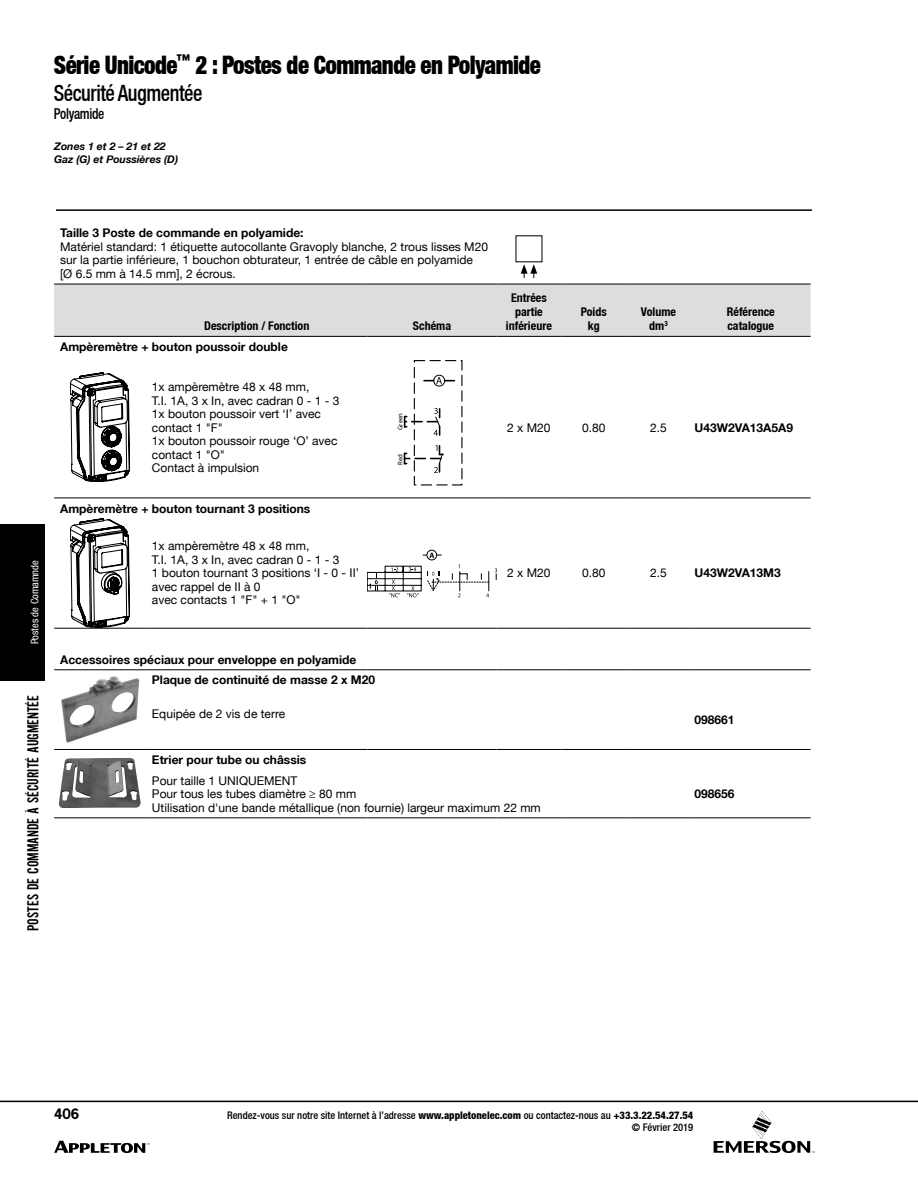
<style>
.page{position:relative;width:918px;height:1188px;background:#fff}
.page>*{position:absolute;margin:0;border:0;box-sizing:border-box;transform-origin:0 0}
.t1{font:900 condensed 25.5px "Helvetica Neue LT";letter-spacing:-.025em;color:#000;scale:.9 1}
.t2{font:500 condensed 22.5px "Helvetica Neue LT";letter-spacing:-.025em;color:#000;scale:.9 1}
.t3{font:16.5px "Alternate Gothic EF No Two";color:#000}
.t4{font:500 condensed 15px "Helvetica Neue LT";letter-spacing:-.025em;color:#000;scale:.89 1}
.t5{font:700 13.5px "News Gothic Std";color:#000}
.t6{font:12px/13.5px "Helvetica Neue LT";color:#000}
.t7{font:700 12px/20.7px "Helvetica Neue LT";color:#000}
.t8{font:700 condensed 12px/14.4px "Helvetica Neue LT";color:#000;text-align:center}
.t9{font:500 condensed 10.5px/12.6px "Helvetica Neue LT";color:#000;text-align:right}
.t10{font:italic 700 10.5px/13.5px "Helvetica Neue LT";color:#000}
.t11{font:condensed 10.5px "Helvetica Neue LT";color:#fff}
.t12{font:6.75px "Myriad";color:#000}
.s1{font-weight:800}
</style>
<div class="page">
<div style="left:0;top:524px;width:45px;height:157px;background:#000"></div>
<hr style="left:0;top:1101px;width:918px;height:1px;background:#000">
<hr style="left:56px;top:209px;width:756px;height:2px;background:#000">
<svg style="left:54px;top:1141px;width:96px;height:12px"></svg>
<svg style="left:714px;top:1111px;width:101px;height:42px"></svg>
<div style="left:54px;top:285px;width:757px;height:51px;background:#ddd"></div>
<hr style="left:54px;top:817px;width:92px;height:1px;background:#000">
<hr style="left:561px;top:284px;width:65px;height:1px;background:#000">
<hr style="left:626px;top:284px;width:65px;height:1px;background:#000">
<hr style="left:691px;top:284px;width:120px;height:1px;background:#000">
<hr style="left:54px;top:498px;width:92px;height:1px;background:#000">
<hr style="left:146px;top:498px;width:222px;height:1px;background:#000">
<hr style="left:368px;top:498px;width:129px;height:1px;background:#000">
<hr style="left:497px;top:498px;width:64px;height:1px;background:#000">
<hr style="left:561px;top:498px;width:65px;height:1px;background:#000">
<hr style="left:626px;top:498px;width:65px;height:1px;background:#000">
<hr style="left:691px;top:498px;width:120px;height:1px;background:#000">
<hr style="left:54px;top:628px;width:92px;height:1px;background:#000">
<hr style="left:146px;top:628px;width:222px;height:1px;background:#000">
<hr style="left:368px;top:628px;width:129px;height:1px;background:#000">
<hr style="left:497px;top:628px;width:64px;height:1px;background:#000">
<hr style="left:561px;top:628px;width:65px;height:1px;background:#000">
<hr style="left:626px;top:628px;width:65px;height:1px;background:#000">
<hr style="left:691px;top:628px;width:120px;height:1px;background:#000">
<hr style="left:626px;top:817px;width:65px;height:1px;background:#000">
<hr style="left:691px;top:817px;width:120px;height:1px;background:#000">
<hr style="left:691px;top:336px;width:120px;height:1px;background:#000">
<hr style="left:54px;top:284px;width:92px;height:1px;background:#000">
<hr style="left:146px;top:284px;width:222px;height:1px;background:#000">
<hr style="left:368px;top:284px;width:129px;height:1px;background:#000">
<hr style="left:497px;top:284px;width:64px;height:1px;background:#000">
<hr style="left:54px;top:336px;width:92px;height:1px;background:#000">
<hr style="left:146px;top:336px;width:222px;height:1px;background:#000">
<hr style="left:368px;top:336px;width:129px;height:1px;background:#000">
<hr style="left:497px;top:336px;width:64px;height:1px;background:#000">
<hr style="left:561px;top:336px;width:65px;height:1px;background:#000">
<hr style="left:626px;top:336px;width:65px;height:1px;background:#000">
<hr style="left:54px;top:669px;width:92px;height:1px;background:#000">
<hr style="left:146px;top:669px;width:222px;height:1px;background:#000">
<hr style="left:368px;top:669px;width:129px;height:1px;background:#000">
<hr style="left:497px;top:669px;width:64px;height:1px;background:#000">
<hr style="left:561px;top:669px;width:65px;height:1px;background:#000">
<hr style="left:626px;top:669px;width:65px;height:1px;background:#000">
<hr style="left:691px;top:669px;width:120px;height:1px;background:#000">
<hr style="left:146px;top:817px;width:222px;height:1px;background:#000">
<hr style="left:368px;top:817px;width:129px;height:1px;background:#000">
<hr style="left:497px;top:817px;width:64px;height:1px;background:#000">
<hr style="left:561px;top:817px;width:65px;height:1px;background:#000">
<hr style="left:54px;top:749px;width:92px;height:1px;background:#000">
<hr style="left:146px;top:749px;width:222px;height:1px;background:#000">
<hr style="left:368px;top:749px;width:129px;height:1px;background:#000">
<hr style="left:497px;top:749px;width:64px;height:1px;background:#000">
<hr style="left:561px;top:749px;width:65px;height:1px;background:#000">
<hr style="left:626px;top:749px;width:65px;height:1px;background:#000">
<hr style="left:691px;top:749px;width:120px;height:1px;background:#000">
<svg style="left:521px;top:264px;width:16px;height:14px"></svg>
<svg style="left:70px;top:373px;width:60px;height:109px"></svg>
<div style="left:434px;top:375px;width:11px;height:11px;border:1px solid #000;border-radius:50%"></div>
<svg style="left:424px;top:377px;width:30px;height:7px"></svg>
<svg style="left:404px;top:445px;width:39px;height:28px"></svg>
<svg style="left:404px;top:408px;width:37px;height:28px"></svg>
<svg style="left:70px;top:518px;width:60px;height:110px"></svg>
<svg style="left:495px;top:568px;width:2px;height:12px"></svg>
<svg style="left:367px;top:564px;width:122px;height:33px"></svg>
<div style="left:427px;top:550px;width:10px;height:10px;border:1px solid #000;border-radius:50%"></div>
<svg style="left:423px;top:553px;width:18px;height:5px"></svg>
<img style="left:61px;top:676px;width:79px;height:67px">
<img style="left:59px;top:758px;width:82px;height:50px">
<h1 class="t1" style="left:54px;top:49px;width:542px">Série Unicode<sup>™</sup> 2 : Postes de Commande en Polyamide</h1>
<h2 class="t2" style="left:54px;top:79px;width:166px">Sécurité Augmentée</h2>
<p class="t4" style="left:54px;top:104px;width:58px">Polyamide</p>
<p class="t10" style="left:54px;top:139px;width:125px">Zones 1 et 2 – 21 et 22<br>Gaz (G) et Poussières (D)</p>
<p class="t11" style="left:29px;top:644px;width:86px;rotate:-90deg">Postes de Comamnde</p>
<h3 class="t3" style="left:24px;top:931px;width:237px;rotate:-90deg">POSTES DE COMMANDE À SÉCURITÉ AUGMENTÉE</h3>
<p class="t7" style="left:60px;top:222px;width:245px">Taille 3 Poste de commande en polyamide:</p>
<p class="t6" style="left:60px;top:240px;width:429px">Matériel standard: 1 étiquette autocollante Gravoply blanche, 2 trous lisses M20 sur la partie inférieure, 1 bouchon obturateur, 1 entrée de câble en polyamide [Ø 6.5 mm à 14.5 mm], 2 écrous.</p>
<p class="t8" style="left:204px;top:319px;width:107px">Description / Fonction</p>
<p class="t8" style="left:413px;top:319px;width:40px">Schéma</p>
<p class="t8" style="left:506px;top:290px;width:47px">Entrées partie inférieure</p>
<p class="t8" style="left:581px;top:304px;width:27px">Poids kg</p>
<p class="t8" style="left:641px;top:304px;width:37px">Volume dm<sup>3</sup></p>
<p class="t8" style="left:727px;top:304px;width:49px;text-align:left">Référence catalogue</p>
<p class="t7" style="left:60px;top:336px;width:229px">Ampèremètre + bouton poussoir double</p>
<p class="t6" style="left:152px;top:380px;width:189px">1x ampèremètre 48 x 48 mm,<br>T.I. 1A, 3 x In, avec cadran 0 - 1 - 3<br>1x bouton poussoir vert ‘I’ avec contact 1 "F"<br>1x bouton poussoir rouge ‘O’ avec contact 1 "O"<br>Contact à impulsion</p>
<p class="t7" style="left:60px;top:498px;width:252px">Ampèremètre + bouton tournant 3 positions</p>
<p class="t6" style="left:152px;top:539px;width:209px">1x ampèremètre 48 x 48 mm,<br>T.I. 1A, 3 x In, avec cadran 0 - 1 - 3<br>1 bouton tournant 3 positions ‘I - 0 - II’ avec rappel de II à 0<br>avec contacts 1 "F" + 1 "O"</p>
<p class="t12" style="left:397px;top:430px;width:18px;rotate:-90deg">Green</p>
<p class="t6" style="left:507px;top:420px;width:45px">2 x M20</p>
<p class="t6" style="left:582px;top:420px;width:25px">0.80</p>
<p class="t6" style="left:650px;top:420px;width:18px">2.5</p>
<p class="t7" style="left:694px;top:417px;width:100px">U43W2VA13A5A9</p>
<p class="t12" style="left:397px;top:465px;width:12px;rotate:-90deg">Red</p>
<p class="t6" style="left:507px;top:566px;width:45px">2 x M20</p>
<p class="t6" style="left:582px;top:566px;width:25px">0.80</p>
<p class="t6" style="left:650px;top:566px;width:18px">2.5</p>
<p class="t7" style="left:694px;top:563px;width:88px">U43W2VA13M3</p>
<p class="t7" style="left:152px;top:649px;width:225px;text-indent:-92px">Accessoires spéciaux pour enveloppe en polyamide<br>Plaque de continuité de masse 2 x M20</p>
<p class="t6" style="left:152px;top:707px;width:135px">Equipée de 2 vis de terre</p>
<p class="t7" style="left:694px;top:709px;width:42px">098661</p>
<p class="t7" style="left:152px;top:749px;width:156px">Etrier pour tube ou châssis</p>
<p class="t6" style="left:152px;top:774px;width:390px">Pour taille 1 UNIQUEMENT<br>Pour tous les tubes diamètre ≥ 80 mm<br>Utilisation d'une bande métallique (non fournie) largeur maximum 22 mm</p>
<p class="t7" style="left:694px;top:783px;width:42px">098656</p>
<p class="t5" style="left:54px;top:1105px;width:27px">406</p>
<p class="t9" style="left:227px;top:1109px;width:468px">Rendez-vous sur notre site Internet à l’adresse <span class="s1">www.appletonelec.com</span> ou contactez-nous au <span class="s1">+33.3.22.54.27.54 </span>© Février 2019</p>
</div>
